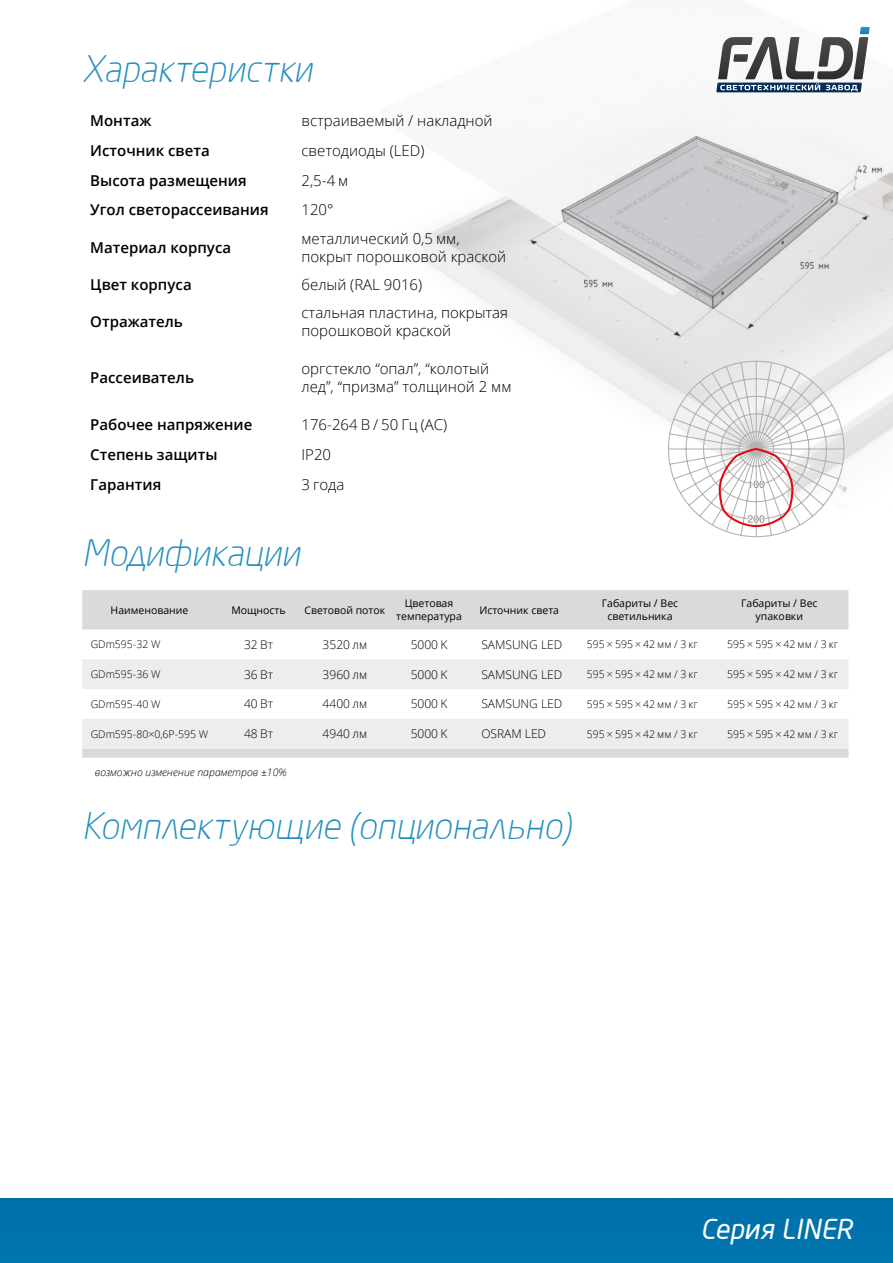
<style>
.page{position:relative;width:893px;height:1263px;background:#fff}
.page>*{position:absolute;margin:0;border:0;box-sizing:border-box;transform-origin:0 0}
.t1{font:italic 300 36px "Neo Sans Pro";color:#238fbe}
.t2{font:italic 27px "Neo Sans Pro";color:#fff}
.t3{font:300 15px/18px "Open Sans";color:#000}
.t4{font:600 15px "Open Sans";color:#000}
.t5{font:300 12px "Open Sans";color:#000}
.t6{font:300 10.5px "Open Sans";color:#000}
.t7{font:10.5px/12.6px "Open Sans";color:#000;text-align:center}
.t8{font:italic 300 10.5px "Open Sans";color:#000}
</style>
<div class="page">
<img style="left:422px;top:26px;width:471px;height:467px">
<div style="left:0;top:1199px;width:893px;height:64px;background:#0072ab"></div>
<svg style="left:716px;top:27px;width:154px;height:65px"></svg>
<svg style="left:82px;top:590px;width:766px;height:168px;fill:#dadada"></svg>
<svg style="left:82px;top:659px;width:766px;height:89px;fill:#ededed"></svg>
<svg style="left:667px;top:360px;width:177px;height:178px"></svg>
<img style="left:525px;top:131px;width:362px;height:210px">
<h1 class="t1" style="left:82px;top:47px;width:231px">Характеристки</h1>
<p class="t4" style="left:90px;top:110px;width:63px">Монтаж</p>
<p class="t3" style="left:301px;top:111px;width:193px">встраиваемый / накладной</p>
<p class="t4" style="left:90px;top:140px;width:121px">Источник света</p>
<p class="t3" style="left:301px;top:141px;width:124px">светодиоды (LED)</p>
<p class="t4" style="left:90px;top:170px;width:158px">Высота размещения</p>
<p class="t3" style="left:301px;top:171px;width:48px">2,5-4 м</p>
<p class="t4" style="left:90px;top:200px;width:180px">Угол светорассеивания</p>
<p class="t3" style="left:301px;top:200px;width:34px">120°</p>
<p class="t4" style="left:90px;top:237px;width:142px">Материал корпуса</p>
<p class="t3" style="left:301px;top:229px;width:206px">металлический 0,5 мм, покрыт порошковой краской</p>
<p class="t4" style="left:90px;top:274px;width:103px">Цвет корпуса</p>
<p class="t3" style="left:301px;top:275px;width:122px">белый (RAL 9016)</p>
<p class="t4" style="left:90px;top:312px;width:94px">Отражатель</p>
<p class="t3" style="left:301px;top:304px;width:208px">стальная пластина, покрытая порошковой краской</p>
<p class="t4" style="left:90px;top:367px;width:105px">Рассеиватель</p>
<p class="t3" style="left:301px;top:359px;width:212px">оргстекло “опал”, “колотый лед”, “призма” толщиной 2 мм</p>
<p class="t4" style="left:90px;top:414px;width:164px">Рабочее напряжение</p>
<p class="t3" style="left:301px;top:415px;width:147px">176-264 В / 50 Гц (АС)</p>
<p class="t4" style="left:90px;top:444px;width:129px">Степень защиты</p>
<p class="t3" style="left:301px;top:445px;width:31px">IP20</p>
<p class="t4" style="left:90px;top:474px;width:72px">Гарантия</p>
<p class="t3" style="left:301px;top:475px;width:44px">3 года</p>
<h1 class="t1" style="left:82px;top:532px;width:219px">Модификации</h1>
<p class="t7" style="left:111px;top:603px;width:79px">Наименование</p>
<p class="t7" style="left:231px;top:603px;width:56px">Мощность</p>
<p class="t7" style="left:304px;top:603px;width:82px">Световой поток</p>
<p class="t7" style="left:396px;top:597px;width:67px">Цветовая температура</p>
<p class="t7" style="left:479px;top:603px;width:81px">Источник света</p>
<p class="t7" style="left:602px;top:597px;width:78px">Габариты / Вес светильника</p>
<p class="t7" style="left:741px;top:597px;width:78px">Габариты / Вес упаковки</p>
<p class="t6" style="left:91px;top:637px;width:71px">GDm595-32 W</p>
<p class="t5" style="left:244px;top:636px;width:30px">32 Вт</p>
<p class="t5" style="left:323px;top:636px;width:46px">3520 лм</p>
<p class="t5" style="left:411px;top:636px;width:38px">5000 K</p>
<p class="t5" style="left:481px;top:636px;width:82px">SAMSUNG LED</p>
<p class="t6" style="left:587px;top:637px;width:113px">595 × 595 × 42 мм / 3 кг</p>
<p class="t6" style="left:727px;top:637px;width:113px">595 × 595 × 42 мм / 3 кг</p>
<p class="t6" style="left:91px;top:667px;width:71px">GDm595-36 W</p>
<p class="t5" style="left:244px;top:666px;width:30px">36 Вт</p>
<p class="t5" style="left:323px;top:666px;width:46px">3960 лм</p>
<p class="t5" style="left:411px;top:666px;width:38px">5000 K</p>
<p class="t5" style="left:481px;top:666px;width:82px">SAMSUNG LED</p>
<p class="t6" style="left:587px;top:667px;width:113px">595 × 595 × 42 мм / 3 кг</p>
<p class="t6" style="left:727px;top:667px;width:113px">595 × 595 × 42 мм / 3 кг</p>
<p class="t6" style="left:91px;top:697px;width:71px">GDm595-40 W</p>
<p class="t5" style="left:244px;top:696px;width:30px">40 Вт</p>
<p class="t5" style="left:323px;top:696px;width:46px">4400 лм</p>
<p class="t5" style="left:411px;top:696px;width:38px">5000 K</p>
<p class="t5" style="left:481px;top:696px;width:82px">SAMSUNG LED</p>
<p class="t6" style="left:587px;top:697px;width:113px">595 × 595 × 42 мм / 3 кг</p>
<p class="t6" style="left:727px;top:697px;width:113px">595 × 595 × 42 мм / 3 кг</p>
<p class="t6" style="left:91px;top:727px;width:119px">GDm595-80×0,6P-595 W</p>
<p class="t5" style="left:244px;top:726px;width:30px">48 Вт</p>
<p class="t5" style="left:323px;top:726px;width:46px">4940 лм</p>
<p class="t5" style="left:411px;top:726px;width:38px">5000 K</p>
<p class="t5" style="left:481px;top:726px;width:66px">OSRAM LED</p>
<p class="t6" style="left:587px;top:727px;width:113px">595 × 595 × 42 мм / 3 кг</p>
<p class="t6" style="left:727px;top:727px;width:113px">595 × 595 × 42 мм / 3 кг</p>
<p class="t8" style="left:95px;top:765px;width:193px">возможно изменение параметров ±10%</p>
<h1 class="t1" style="left:82px;top:804px;width:491px">Комплектующие (опционально)</h1>
<h2 class="t2" style="left:701px;top:1212px;width:153px">Серия LINER</h2>
</div>
